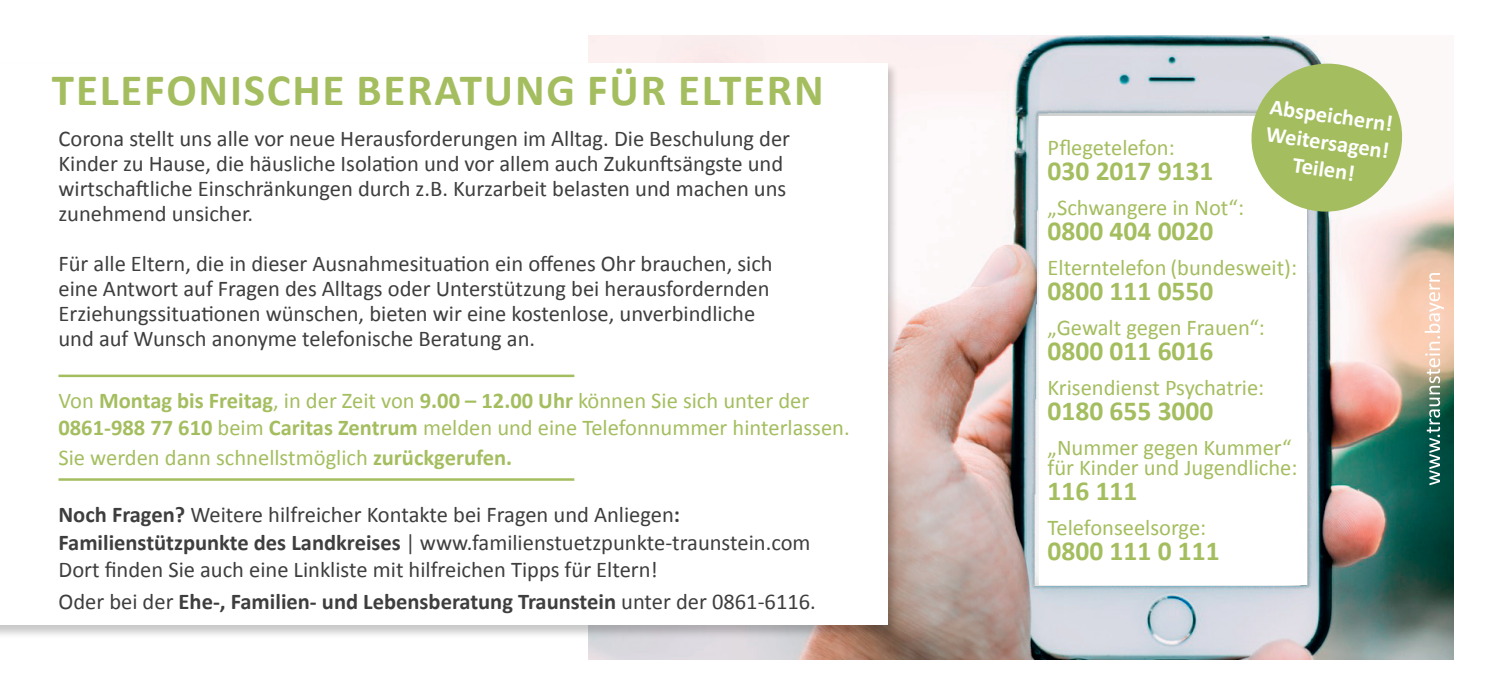
<style>
.page{position:relative;width:1489px;height:695px;background:#fff}
.page>*{position:absolute;margin:0;border:0;box-sizing:border-box;transform-origin:0 0}
.t1{font:700 45px "Calibri";letter-spacing:.04em;color:#a4be5f}
.t2{font:700 27.5px "Calibri";color:#a4be5f}
.t3{font:22.5px/25px "Calibri";color:#3e3e3f}
.t4{font:22.5px/27px "Calibri";color:#a4be5f}
.t5{font:700 22.5px "Calibri";color:#3e3e3f}
.t6{font:700 22.5px/27px "Calibri";color:#fff;text-align:center}
.s1{font-weight:700}
.s2{font-weight:400}
</style>
<div class="page">
<img style="left:588px;top:35px;width:865px;height:624px">
<div style="left:0;top:62px;width:898px;height:576px;background:#231f20;opacity:.25"></div>
<div style="left:0;top:64px;width:887px;height:561px;background:#fff"></div>
<svg style="left:1424px;top:273px;width:19px;height:212px;background:#a0a998"></svg>
<div style="left:1038px;top:117px;width:268px;height:468px;background:#fff"></div>
<svg style="left:1242px;top:55px;width:168px;height:165px"></svg>
<hr style="left:58px;top:374px;width:516px;height:3px;background:#a4be5f">
<hr style="left:58px;top:478px;width:516px;height:2px;background:#a4be5f">
<h1 class="t1" style="left:52px;top:61px;width:773px">TELEFONISCHE BERATUNG FÜR ELTERN</h1>
<p class="t3" style="left:58px;top:126px;width:733px">Corona stellt uns alle vor neue Herausforderungen im Alltag. Die Beschulung der Kinder zu Hause, die häusliche Isolation und vor allem auch Zukunftsängste und wirtschaftliche Einschränkungen durch z.B. Kurzarbeit belasten und machen uns zunehmend unsicher.</p>
<p class="t3" style="left:58px;top:251px;width:715px">Für alle Eltern, die in dieser Ausnahmesituation ein offenes Ohr brauchen, sich eine Antwort auf Fragen des Alltags oder Unterstützung bei herausfordernden Erziehungssituationen wünschen, bieten wir eine kostenlose, unverbindliche und auf Wunsch anonyme telefonische Beratung an.</p>
<p class="t4" style="left:58px;top:386px;width:792px">Von <span class="s1">Montag bis Freitag</span>, in der Zeit von <span class="s1">9.00 – 12.00 Uhr</span> können Sie sich unter der<br><span class="s1">0861-988 77 610</span> beim <span class="s1">Caritas Zentrum</span> melden und eine Telefonnummer hinterlassen.</p>
<p class="t4" style="left:58px;top:443px;width:455px">Sie werden dann schnellstmöglich <span class="s1">zurückgerufen.</span></p>
<p class="t3" style="left:58px;top:501px;width:753px;line-height:27.2px"><span class="s1">Noch Fragen?</span> Weitere hilfreicher Kontakte bei Fragen und Anliegen<span class="s1">:<br>Familienstützpunkte des Landkreises</span> | www.familienstuetzpunkte-traunstein.com<br>Dort finden Sie auch eine Linkliste mit hilfreichen Tipps für Eltern!</p>
<p class="t5" style="left:58px;top:587px;width:759px"><span class="s2">Oder bei der</span> Ehe-, Familien- und Lebensberatung Traunstein <span class="s2">unter der 0861-6116.</span></p>
<p class="t6" style="left:1271px;top:93px;width:126px;rotate:8deg">Abspeichern!<br>Weitersagen!<br>Teilen!</p>
<p class="t4" style="left:1047px;top:134px;width:129px">Pflegetelefon:</p>
<p class="t2" style="left:1047px;top:153px;width:167px">030 2017 9131</p>
<p class="t4" style="left:1047px;top:194px;width:198px">„Schwangere in Not“:</p>
<p class="t2" style="left:1047px;top:213px;width:167px">0800 404 0020</p>
<p class="t4" style="left:1047px;top:254px;width:251px">Elterntelefon (bundesweit):</p>
<p class="t2" style="left:1047px;top:273px;width:167px">0800 111 0550</p>
<p class="t4" style="left:1047px;top:314px;width:219px">„Gewalt gegen Frauen“:</p>
<p class="t2" style="left:1047px;top:333px;width:167px">0800 011 6016</p>
<p class="t4" style="left:1047px;top:374px;width:218px">Krisendienst Psychatrie:</p>
<p class="t2" style="left:1047px;top:393px;width:167px">0180 655 3000</p>
<p class="t4" style="left:1047px;top:437px;width:251px;line-height:20px">„Nummer gegen Kummer“ für Kinder und Jugendliche:</p>
<p class="t2" style="left:1047px;top:473px;width:91px">116 111</p>
<p class="t4" style="left:1047px;top:514px;width:160px">Telefonseelsorge:</p>
<p class="t2" style="left:1047px;top:533px;width:174px">0800 111 0 111</p>
</div>
